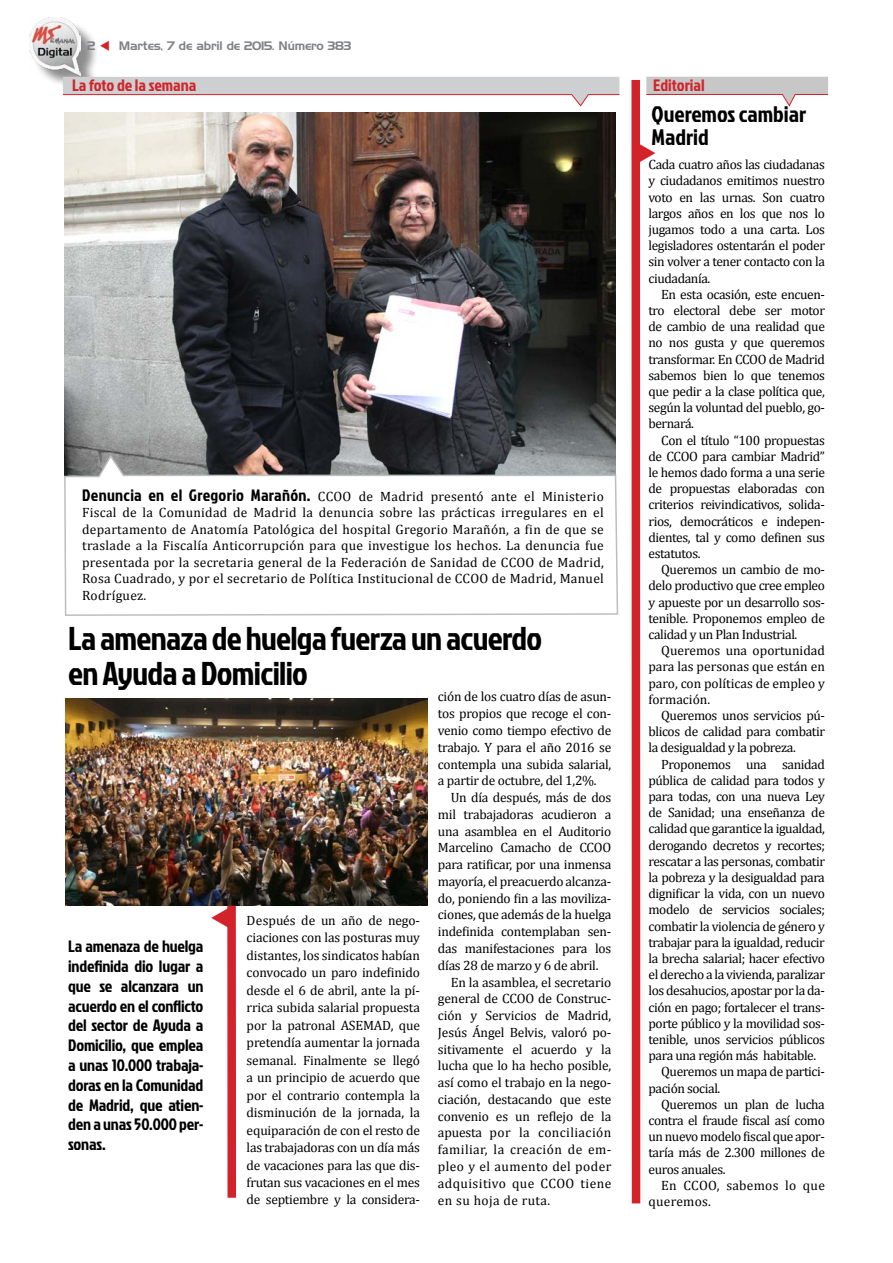
<style>
.page{position:relative;width:893px;height:1263px;background:#fff}
.page>*{position:absolute;margin:0;border:0;box-sizing:border-box;transform-origin:0 0}
.t1{font:33px/34.5px "Jockey One";letter-spacing:-.02em;color:#000}
.t2{font:22.5px/22.5px "Jockey One";color:#000}
.t3{font:16.5px/19.8px "Jockey One";letter-spacing:-.01em;color:#000;text-align:justify}
.t4{font:16.5px "Jockey One";color:#d2232a}
.t5{font:13.5px/16.2px "Cambria";letter-spacing:-.03em;color:#000;text-align:justify}
.t6{font:13.5px "Cambria";letter-spacing:-.01em;color:#000}
.t7{font:13.5px "Cambria";letter-spacing:.03em;color:#000}
.t8{font:13.5px "Cambria";letter-spacing:.02em;color:#000}
.t9{font:12px "Handel Gothic BT";letter-spacing:-.02em;color:#808285}
.s1{color:#d2232a}
.s2{font-family:"Jockey One";font-size:16.5px}
</style>
<div class="page">
<div style="left:32px;top:20px;width:67px;height:73px;background:#000;opacity:.45"></div>
<img style="left:30px;top:18px;width:51px;height:57px">
<img style="left:65px;top:112px;width:550px;height:341px">
<svg style="left:64px;top:453px;width:555px;height:163px"></svg>
<svg style="left:646px;top:77px;width:183px;height:30px"></svg>
<div style="left:632px;top:81px;width:8px;height:1122px;background:#d2232a"></div>
<div style="left:631px;top:80px;width:9px;height:1123px;border:2px solid #d2232a"></div>
<svg style="left:62px;top:77px;width:558px;height:30px"></svg>
<img style="left:66px;top:698px;width:361px;height:207px">
<div style="left:228px;top:906px;width:7px;height:291px;background:#d2232a"></div>
<div style="left:227px;top:906px;width:9px;height:292px;border:2px solid #d2232a"></div>
<svg style="left:637px;top:142px;width:3px;height:21px"></svg>
<svg style="left:227px;top:908px;width:3px;height:21px"></svg>
<p class="t9" style="left:87px;top:38px;width:266px">2 <span class="s1">▼</span> Martes, 7 de abril de 2015. Número 383</p>
<p class="t4" style="left:72px;top:74px;width:126px">La foto de la semana</p>
<p class="t5" style="left:82px;top:488px;width:523px"><span class="s2">Denuncia en el Gregorio Marañón.</span> CCOO de Madrid presentó ante el Ministerio Fiscal de la Comunidad de Madrid la denuncia sobre las prácticas irregulares en el departamento de Anatomía Patológica del hospital Gregorio Marañón, a fin de que se traslade a la Fiscalía Anticorrupción para que investigue los hechos. La denuncia fue presentada por la secretaria general de la Federación de Sanidad de CCOO de Madrid, Rosa Cuadrado, y por el secretario de Política Institucional de CCOO de Madrid, Manuel Rodríguez.</p>
<h1 class="t1" style="left:68px;top:621px;width:475px">La amenaza de huelga fuerza un acuerdo en Ayuda a Domicilio</h1>
<p class="t3" style="left:68px;top:936px;width:137px">La amenaza de huelga indefinida dio lugar a que se alcanzara un acuerdo en el conflicto del sector de Ayuda a Domicilio, que emplea a unas 10.000 trabaja&shy;doras en la Comunidad de Madrid, que atien&shy;den a unas 50.000 per&shy;sonas.</p>
<p class="t5" style="left:247px;top:911px;width:175px;line-height:17.5px">Después de un año de nego&shy;ciaciones con las posturas muy distantes, los sindicatos habían convocado un paro indefinido desde el 6 de abril, ante la pí&shy;rrica subida salarial propuesta por la patronal ASEMAD, que pretendía aumentar la jornada semanal. Finalmente se llegó a un principio de acuerdo que por el contrario contempla la disminución de la jornada, la equiparación de con el resto de las trabajadoras con un día más de vacaciones para las que dis&shy;frutan sus vacaciones en el mes de septiembre y la considera-</p>
<p class="t5" style="left:438px;top:688px;width:175px;line-height:16.8px">ción de los cuatro días de asun&shy;tos propios que recoge el con&shy;venio como tiempo efectivo de trabajo. Y para el año 2016 se contempla una subida salarial, a partir de octubre, del 1,2%.</p>
<p class="t5" style="left:451px;top:789px;width:162px">Un día después, más de dos</p>
<p class="t5" style="left:438px;top:806px;width:175px">mil trabajadoras acudieron a</p>
<p class="t5" style="left:438px;top:823px;width:175px">una asamblea en el Auditorio</p>
<p class="t5" style="left:438px;top:840px;width:175px">Marcelino Camacho de CCOO</p>
<p class="t5" style="left:438px;top:856px;width:175px">para ratificar, por una inmensa</p>
<p class="t5" style="left:438px;top:873px;width:175px">mayoría, el preacuerdo alcanza-</p>
<p class="t5" style="left:438px;top:890px;width:175px">do, poniendo fin a las moviliza-</p>
<p class="t5" style="left:438px;top:907px;width:175px">ciones, que además de la huelga</p>
<p class="t5" style="left:438px;top:923px;width:175px">indefinida contemplaban sen-</p>
<p class="t5" style="left:438px;top:940px;width:175px">das manifestaciones para los</p>
<p class="t5" style="left:438px;top:957px;width:162px">días 28 de marzo y 6 de abril.</p>
<p class="t6" style="left:451px;top:974px;width:162px">En la asamblea, el secretario</p>
<p class="t6" style="left:438px;top:991px;width:175px">general de CCOO de Construc-</p>
<p class="t6" style="left:438px;top:1007px;width:175px">ción y Servicios de Madrid,</p>
<p class="t6" style="left:438px;top:1024px;width:175px">Jesús Ángel Belvis, valoró po-</p>
<p class="t6" style="left:438px;top:1041px;width:175px">sitivamente el acuerdo y la</p>
<p class="t6" style="left:438px;top:1058px;width:175px">lucha que lo ha hecho posible,</p>
<p class="t6" style="left:438px;top:1074px;width:175px">así como el trabajo en la nego-</p>
<p class="t6" style="left:438px;top:1091px;width:175px">ciación, destacando que este</p>
<p class="t6" style="left:438px;top:1108px;width:175px">convenio es un reflejo de la</p>
<p class="t7" style="left:438px;top:1125px;width:175px">apuesta por la conciliación</p>
<p class="t7" style="left:438px;top:1142px;width:175px">familiar, la creación de em-</p>
<p class="t7" style="left:438px;top:1158px;width:175px">pleo y el aumento del poder</p>
<p class="t7" style="left:438px;top:1175px;width:175px">adquisitivo que CCOO tiene</p>
<p class="t7" style="left:438px;top:1192px;width:114px">en su hoja de ruta.</p>
<p class="t4" style="left:653px;top:74px;width:53px">Editorial</p>
<h2 class="t2" style="left:651px;top:103px;width:156px">Queremos cambiar<br>Madrid</h2>
<p class="t5" style="left:648px;top:156px;width:178px">Cada cuatro años las ciudadanas y ciudadanos emitimos nuestro voto en las urnas. Son cuatro largos años en los que nos lo jugamos todo a una carta. Los legisladores ostentarán el poder sin volver a tener contacto con la ciudadanía.</p>
<p class="t5" style="left:648px;top:286px;width:178px;text-indent:13px">En esta ocasión, este encuen&shy;tro electoral debe ser motor de cambio de una realidad que no nos gusta y que queremos transformar. En CCOO de Madrid sabemos bien lo que tenemos que pedir a la clase política que, según la voluntad del pueblo, go&shy;bernará.</p>
<p class="t5" style="left:648px;top:432px;width:178px;text-indent:13px">Con el título “100 propuestas de CCOO para cambiar Madrid” le hemos dado forma a una serie de propuestas elaboradas con criterios reivindicativos, solida&shy;rios, democráticos e indepen&shy;dientes, tal y como definen sus estatutos.</p>
<p class="t5" style="left:648px;top:561px;width:178px;text-indent:13px">Queremos un cambio de mo&shy;delo productivo que cree empleo y apueste por un desarrollo sos&shy;tenible. Proponemos empleo de calidad y un Plan Industrial.</p>
<p class="t5" style="left:648px;top:642px;width:178px;text-indent:13px">Queremos una oportunidad para las personas que están en paro, con políticas de empleo y formación.</p>
<p class="t5" style="left:648px;top:707px;width:178px;text-indent:13px">Queremos unos servicios pú&shy;blicos de calidad para combatir la desigualdad y la pobreza.</p>
<p class="t5" style="left:661px;top:756px;width:165px">Proponemos una sanidad</p>
<p class="t5" style="left:648px;top:772px;width:178px">pública de calidad para todos y</p>
<p class="t5" style="left:648px;top:788px;width:178px">para todas, con una nueva Ley</p>
<p class="t5" style="left:648px;top:804px;width:178px">de Sanidad; una enseñanza de</p>
<p class="t5" style="left:648px;top:821px;width:178px">calidad que garantice la igualdad,</p>
<p class="t5" style="left:648px;top:837px;width:178px">derogando decretos y recortes;</p>
<p class="t5" style="left:648px;top:853px;width:178px">rescatar a las personas, combatir</p>
<p class="t5" style="left:648px;top:869px;width:178px">la pobreza y la desigualdad para</p>
<p class="t5" style="left:648px;top:885px;width:178px">dignificar la vida, con un nuevo</p>
<p class="t5" style="left:648px;top:902px;width:178px">modelo de servicios sociales;</p>
<p class="t5" style="left:648px;top:918px;width:178px">combatir la violencia de género y</p>
<p class="t5" style="left:648px;top:934px;width:178px">trabajar para la igualdad, reducir</p>
<p class="t5" style="left:648px;top:950px;width:178px">la brecha salarial; hacer efectivo</p>
<p class="t5" style="left:648px;top:966px;width:178px">el derecho a la vivienda, paralizar</p>
<p class="t5" style="left:648px;top:983px;width:178px">los desahucios, apostar por la da-</p>
<p class="t5" style="left:648px;top:999px;width:178px">ción en pago; fortalecer el trans-</p>
<p class="t5" style="left:648px;top:1015px;width:178px">porte público y la movilidad sos-</p>
<p class="t5" style="left:648px;top:1031px;width:178px">tenible, unos servicios públicos</p>
<p class="t5" style="left:648px;top:1047px;width:169px">para una región más habitable.</p>
<p class="t5" style="left:661px;top:1064px;width:165px">Queremos un mapa de partici-</p>
<p class="t5" style="left:648px;top:1080px;width:73px">pación social.</p>
<p class="t5" style="left:661px;top:1096px;width:165px">Queremos un plan de lucha</p>
<p class="t5" style="left:648px;top:1112px;width:178px">contra el fraude fiscal así como</p>
<p class="t5" style="left:648px;top:1128px;width:178px">un nuevo modelo fiscal que apor-</p>
<p class="t5" style="left:648px;top:1145px;width:178px">taría más de 2.300 millones de</p>
<p class="t5" style="left:648px;top:1161px;width:79px">euros anuales.</p>
<p class="t8" style="left:661px;top:1177px;width:165px">En CCOO, sabemos lo que</p>
<p class="t8" style="left:648px;top:1193px;width:64px">queremos.</p>
</div>
